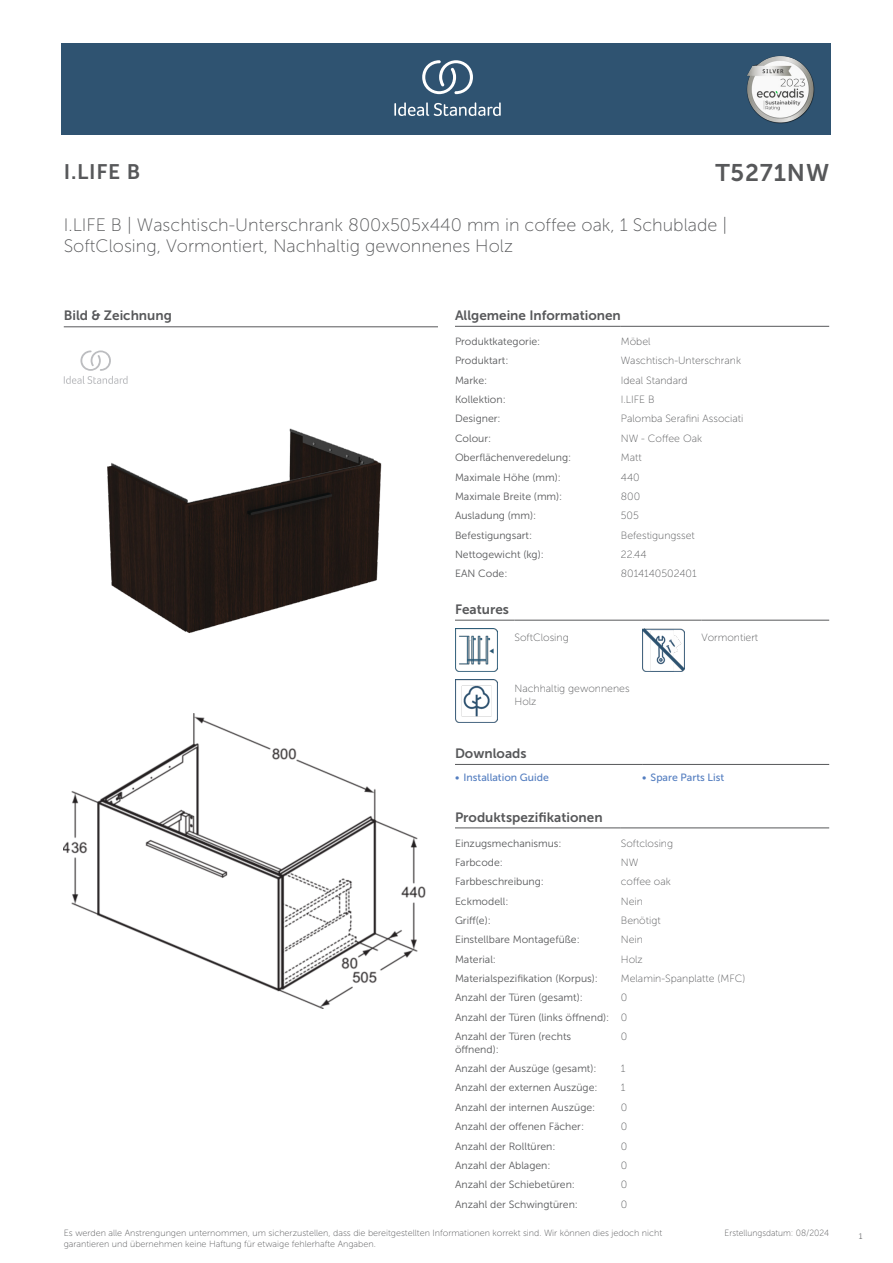
<style>
.page{position:relative;width:893px;height:1263px;background:#fff}
.page>*{position:absolute;margin:0;border:0;box-sizing:border-box;transform-origin:0 0}
.ID{font:24px "Museo Sans 700";letter-spacing:.035em;color:#57585a}
.SUITE_NAME{font:21px "Museo Sans 700";color:#57585a}
.Product_description__L3{font:18px/21.6px "Museo Sans 100";color:#57585a}
.head_9pt{font:13.5px "Museo Sans 700";color:#57585a}
.head_general{font:10.5px/12.6px "Museo Sans 300";color:#57585a}
.value_general{font:10.5px/12.6px "Museo Sans 100";color:#57585a}
.t1{font:10.5px "Museo Sans 500";color:#547ec0}
.Disclaimer{font:9px/10.8px "Museo Sans 100";color:#57585a}
.Date_created{font:9px "Museo Sans 100";color:#57585a;scale:.95 1}
.t2{font:300 9px "Calibri";color:#57585a;scale:.95 1}
</style>
<div class="page">
<div style="left:62px;top:43px;width:769px;height:91px;background:#2f5371"></div>
<hr style="left:455px;top:326px;width:166px;height:1px;background:#57585a">
<hr style="left:621px;top:326px;width:208px;height:1px;background:#57585a">
<hr style="left:455px;top:620px;width:59px;height:1px;background:#57585a">
<hr style="left:514px;top:620px;width:128px;height:1px;background:#57585a">
<hr style="left:642px;top:620px;width:60px;height:1px;background:#57585a">
<hr style="left:702px;top:620px;width:127px;height:1px;background:#57585a">
<img style="left:455px;top:629px;width:42px;height:42px">
<img style="left:642px;top:629px;width:42px;height:42px">
<img style="left:455px;top:680px;width:42px;height:42px">
<hr style="left:455px;top:764px;width:187px;height:1px;background:#57585a">
<hr style="left:642px;top:764px;width:187px;height:1px;background:#57585a">
<hr style="left:455px;top:828px;width:166px;height:1px;background:#57585a">
<hr style="left:621px;top:828px;width:208px;height:1px;background:#57585a">
<img style="left:64px;top:714px;width:361px;height:294px">
<hr style="left:64px;top:327px;width:374px;height:1px;background:#57585a">
<svg style="left:64px;top:350px;width:64px;height:34px"></svg>
<img style="left:107px;top:428px;width:275px;height:205px">
<svg style="left:394px;top:102px;width:107px;height:14px"></svg>
<svg style="left:422px;top:60px;width:51px;height:34px"></svg>
<img style="left:746px;top:56px;width:68px;height:67px">
<p class="SUITE_NAME" style="left:64px;top:160px;width:78px">I.LIFE B</p>
<p class="ID" style="left:715px;top:160px;width:115px">T5271NW</p>
<p class="Product_description__L3" style="left:64px;top:214px;width:665px">I.LIFE B | Waschtisch-Unterschrank 800x505x440 mm in coffee oak, 1 Schublade |<br>SoftClosing, Vormontiert, Nachhaltig gewonnenes Holz</p>
<p class="head_9pt" style="left:64px;top:308px;width:110px">Bild &amp; Zeichnung</p>
<p class="head_9pt" style="left:455px;top:308px;width:167px">Allgemeine Informationen</p>
<p class="head_general" style="left:455px;top:335px;width:87px">Produktkategorie:</p>
<p class="value_general" style="left:621px;top:335px;width:31px">Möbel</p>
<p class="head_general" style="left:455px;top:354px;width:55px">Produktart:</p>
<p class="value_general" style="left:621px;top:355px;width:122px">Waschtisch-Unterschrank</p>
<p class="head_general" style="left:455px;top:374px;width:34px">Marke:</p>
<p class="value_general" style="left:621px;top:374px;width:68px">Ideal Standard</p>
<p class="head_general" style="left:455px;top:393px;width:52px">Kollektion:</p>
<p class="value_general" style="left:621px;top:393px;width:35px">I.LIFE B</p>
<p class="head_general" style="left:455px;top:413px;width:47px">Designer:</p>
<p class="value_general" style="left:621px;top:413px;width:124px">Palomba Serafini Associati</p>
<p class="head_general" style="left:455px;top:432px;width:38px">Colour:</p>
<p class="value_general" style="left:621px;top:432px;width:83px">NW - Coffee Oak</p>
<p class="head_general" style="left:455px;top:451px;width:118px">Oberflächenveredelung:</p>
<p class="value_general" style="left:621px;top:451px;width:22px">Matt</p>
<p class="head_general" style="left:455px;top:471px;width:107px">Maximale Höhe (mm):</p>
<p class="value_general" style="left:621px;top:471px;width:20px">440</p>
<p class="head_general" style="left:455px;top:490px;width:109px">Maximale Breite (mm):</p>
<p class="value_general" style="left:621px;top:490px;width:21px">800</p>
<p class="head_general" style="left:455px;top:509px;width:83px">Ausladung (mm):</p>
<p class="value_general" style="left:621px;top:509px;width:20px">505</p>
<p class="head_general" style="left:455px;top:529px;width:79px">Befestigungsart:</p>
<p class="value_general" style="left:621px;top:529px;width:75px">Befestigungsset</p>
<p class="head_general" style="left:455px;top:548px;width:90px">Nettogewicht (kg):</p>
<p class="value_general" style="left:621px;top:548px;width:27px">22.44</p>
<p class="head_general" style="left:455px;top:567px;width:54px">EAN Code:</p>
<p class="value_general" style="left:621px;top:567px;width:77px">8014140502401</p>
<p class="head_9pt" style="left:455px;top:602px;width:55px">Features</p>
<p class="value_general" style="left:514px;top:631px;width:56px">SoftClosing</p>
<p class="value_general" style="left:702px;top:631px;width:58px">Vormontiert</p>
<p class="value_general" style="left:514px;top:682px;width:117px">Nachhaltig gewonnenes<br>Holz</p>
<p class="head_9pt" style="left:455px;top:746px;width:73px">Downloads</p>
<p class="t1" style="left:455px;top:772px;width:95px">• Installation Guide</p>
<p class="t1" style="left:642px;top:772px;width:84px">• Spare Parts List</p>
<p class="head_9pt" style="left:455px;top:809px;width:149px">Produktspezifikationen</p>
<p class="head_general" style="left:455px;top:837px;width:108px">Einzugsmechanismus:</p>
<p class="value_general" style="left:621px;top:837px;width:54px">Softclosing</p>
<p class="head_general" style="left:455px;top:856px;width:49px">Farbcode:</p>
<p class="value_general" style="left:621px;top:856px;width:19px">NW</p>
<p class="head_general" style="left:455px;top:875px;width:90px">Farbbeschreibung:</p>
<p class="value_general" style="left:621px;top:875px;width:52px">coffee oak</p>
<p class="head_general" style="left:455px;top:895px;width:55px">Eckmodell:</p>
<p class="value_general" style="left:621px;top:895px;width:24px">Nein</p>
<p class="head_general" style="left:455px;top:914px;width:37px">Griff(e):</p>
<p class="value_general" style="left:621px;top:914px;width:41px">Benötigt</p>
<p class="head_general" style="left:455px;top:933px;width:126px">Einstellbare Montagefüße:</p>
<p class="value_general" style="left:621px;top:933px;width:24px">Nein</p>
<p class="head_general" style="left:455px;top:953px;width:43px">Material:</p>
<p class="value_general" style="left:621px;top:953px;width:24px">Holz</p>
<p class="head_general" style="left:455px;top:972px;width:145px">Materialspezifikation (Korpus):</p>
<p class="value_general" style="left:621px;top:972px;width:126px">Melamin-Spanplatte (MFC)</p>
<p class="head_general" style="left:455px;top:992px;width:129px">Anzahl der Türen (gesamt):</p>
<p class="value_general" style="left:621px;top:992px;width:8px">0</p>
<p class="head_general" style="left:455px;top:1011px;width:156px">Anzahl der Türen (links öffnend):</p>
<p class="value_general" style="left:621px;top:1011px;width:8px">0</p>
<p class="head_general" style="left:455px;top:1030px;width:118px">Anzahl der Türen (rechts öffnend):</p>
<p class="value_general" style="left:621px;top:1030px;width:8px">0</p>
<p class="head_general" style="left:455px;top:1062px;width:143px">Anzahl der Auszüge (gesamt):</p>
<p class="value_general" style="left:621px;top:1062px;width:6px">1</p>
<p class="head_general" style="left:455px;top:1082px;width:144px">Anzahl der externen Auszüge:</p>
<p class="value_general" style="left:621px;top:1082px;width:6px">1</p>
<p class="head_general" style="left:455px;top:1101px;width:142px">Anzahl der internen Auszüge:</p>
<p class="value_general" style="left:621px;top:1101px;width:8px">0</p>
<p class="head_general" style="left:455px;top:1120px;width:131px">Anzahl der offenen Fächer:</p>
<p class="value_general" style="left:621px;top:1120px;width:8px">0</p>
<p class="head_general" style="left:455px;top:1140px;width:102px">Anzahl der Rolltüren:</p>
<p class="value_general" style="left:621px;top:1140px;width:8px">0</p>
<p class="head_general" style="left:455px;top:1159px;width:97px">Anzahl der Ablagen:</p>
<p class="value_general" style="left:621px;top:1159px;width:8px">0</p>
<p class="head_general" style="left:455px;top:1178px;width:122px">Anzahl der Schiebetüren:</p>
<p class="value_general" style="left:621px;top:1178px;width:8px">0</p>
<p class="head_general" style="left:455px;top:1198px;width:124px">Anzahl der Schwingtüren:</p>
<p class="value_general" style="left:621px;top:1198px;width:8px">0</p>
<p class="Disclaimer" style="left:64px;top:1227px;width:600px">Es werden alle Anstrengungen unternommen, um sicherzustellen, dass die bereitgestellten Informationen korrekt sind. Wir können dies jedoch nicht garantieren und übernehmen keine Haftung für etwaige fehlerhafte Angaben.</p>
<p class="Date_created" style="left:725px;top:1228px;width:112px">Erstellungsdatum: 08/2024</p>
<p class="t2" style="left:858px;top:1230px;width:6px">1</p>
</div>
